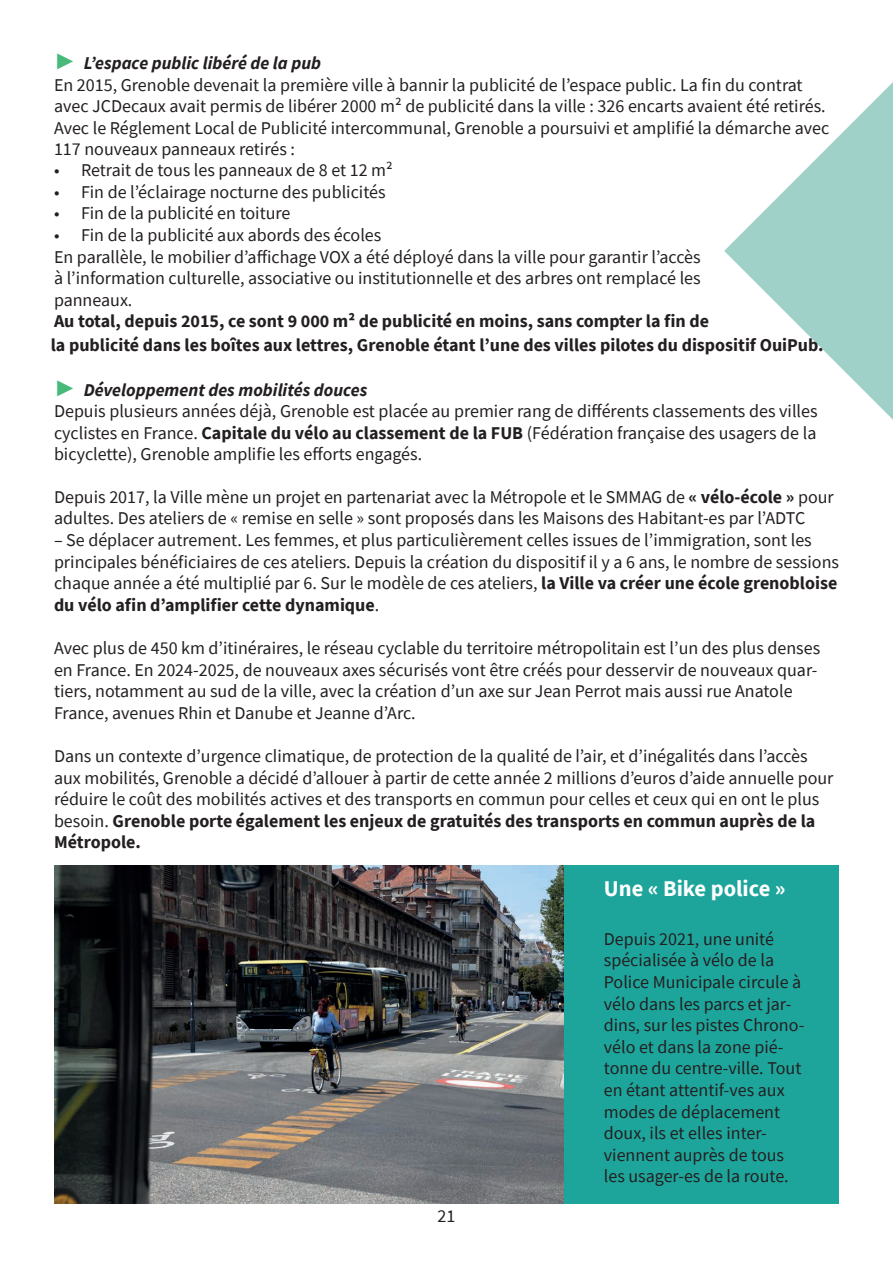
<style>
.page{position:relative;width:893px;height:1263px;background:#fff}
.page>*{position:absolute;margin:0;border:0;box-sizing:border-box;transform-origin:0 0}
.t1{font:700 22.5px "Source Sans Pro";color:#fff}
.t2{font:18px/21.6px "Source Sans Pro";color:#231f20}
.t3{font:700 18px "Source Sans Pro";color:#231f20}
.s1{font-family:"Arial";font-weight:900;font-size:22.5px;color:#47ba7b}
.s2{font-weight:700;font-style:italic}
.s3{font-weight:700}
</style>
<div class="page">
<div style="left:563px;top:865px;width:276px;height:339px;background:#1ea59b"></div>
<img style="left:54px;top:865px;width:509px;height:338px">
<svg style="left:724px;top:82px;width:169px;height:338px"></svg>
<p class="t2" style="left:54px;top:52px;width:777px"><span class="s1">►</span> <span class="s2">L’espace public libéré de la pub<br></span>En 2015, Grenoble devenait la première ville à bannir la publicité de l’espace public. La fin du contrat avec JCDecaux avait permis de libérer 2000 m² de publicité dans la ville : 326 encarts avaient été retirés.<br>Avec le Réglement Local de Publicité intercommunal, Grenoble a poursuivi et amplifié la démarche avec 117 nouveaux panneaux retirés :</p>
<p class="t2" style="left:54px;top:159px;width:340px">• Retrait de tous les panneaux de 8 et 12 m²</p>
<p class="t2" style="left:54px;top:181px;width:333px">• Fin de l’éclairage nocturne des publicités</p>
<p class="t2" style="left:54px;top:202px;width:238px">• Fin de la publicité en toiture</p>
<p class="t2" style="left:54px;top:224px;width:648px">• Fin de la publicité aux abords des écoles<br>En parallèle, le mobilier d’affichage VOX a été déployé dans la ville pour garantir l’accès à l’information culturelle, associative ou institutionnelle et des arbres ont remplacé les panneaux.</p>
<p class="t3" style="left:54px;top:309px;width:657px">Au total, depuis 2015, ce sont 9 000 m² de publicité en moins, sans compter la fin de</p>
<p class="t3" style="left:51px;top:333px;width:774px">la publicité dans les boîtes aux lettres, Grenoble étant l’une des villes pilotes du dispositif OuiPub.</p>
<p class="t2" style="left:54px;top:379px;width:765px"><span class="s1">►</span> <span class="s2">Développement des mobilités douces<br></span>Depuis plusieurs années déjà, Grenoble est placée au premier rang de différents classements des villes cyclistes en France. <span class="s3">Capitale du vélo au classement de la FUB</span> (Fédération française des usagers de la bicyclette), Grenoble amplifie les efforts engagés.</p>
<p class="t2" style="left:54px;top:486px;width:781px">Depuis 2017, la Ville mène un projet en partenariat avec la Métropole et le SMMAG de <span class="s3">« vélo-école »</span> pour adultes. Des ateliers de « remise en selle » sont proposés dans les Maisons des Habitant-es par l’ADTC</p>
<p class="t2" style="left:54px;top:529px;width:787px">– Se déplacer autrement. Les femmes, et plus particulièrement celles issues de l’immigration, sont les principales bénéficiaires de ces ateliers. Depuis la création du dispositif il y a 6 ans, le nombre de sessions chaque année a été multiplié par 6. Sur le modèle de ces ateliers, <span class="s3">la Ville va créer une école grenobloise du vélo afin d’amplifier cette dynamique</span>.</p>
<p class="t2" style="left:54px;top:637px;width:768px">Avec plus de 450 km d’itinéraires, le réseau cyclable du territoire métropolitain est l’un des plus denses en France. En 2024-2025, de nouveaux axes sécurisés vont être créés pour desservir de nouveaux quar&shy;tiers, notamment au sud de la ville, avec la création d’un axe sur Jean Perrot mais aussi rue Anatole France, avenues Rhin et Danube et Jeanne d’Arc.</p>
<p class="t2" style="left:54px;top:745px;width:781px">Dans un contexte d’urgence climatique, de protection de la qualité de l’air, et d’inégalités dans l’accès aux mobilités, Grenoble a décidé d’allouer à partir de cette année 2 millions d’euros d’aide annuelle pour réduire le coût des mobilités actives et des transports en commun pour celles et ceux qui en ont le plus besoin. <span class="s3">Grenoble porte également les enjeux de gratuités des transports en commun auprès de la Métropole.</span></p>
<p class="t2" style="left:438px;top:1205px;width:19px">21</p>
<p class="t1" style="left:604px;top:873px;width:183px">Une « Bike police »</p>
<p class="t2" style="left:604px;top:928px;width:202px">Depuis 2021, une unité spécialisée à vélo de la<br>Police Municipale circule à vélo dans les parcs et jar&shy;dins, sur les pistes Chrono&shy;vélo et dans la zone pié&shy;tonne du centre-ville. Tout en étant attentif-ves aux modes de déplacement doux, ils et elles inter&shy;viennent auprès de tous les usager-es de la route.</p>
</div>
